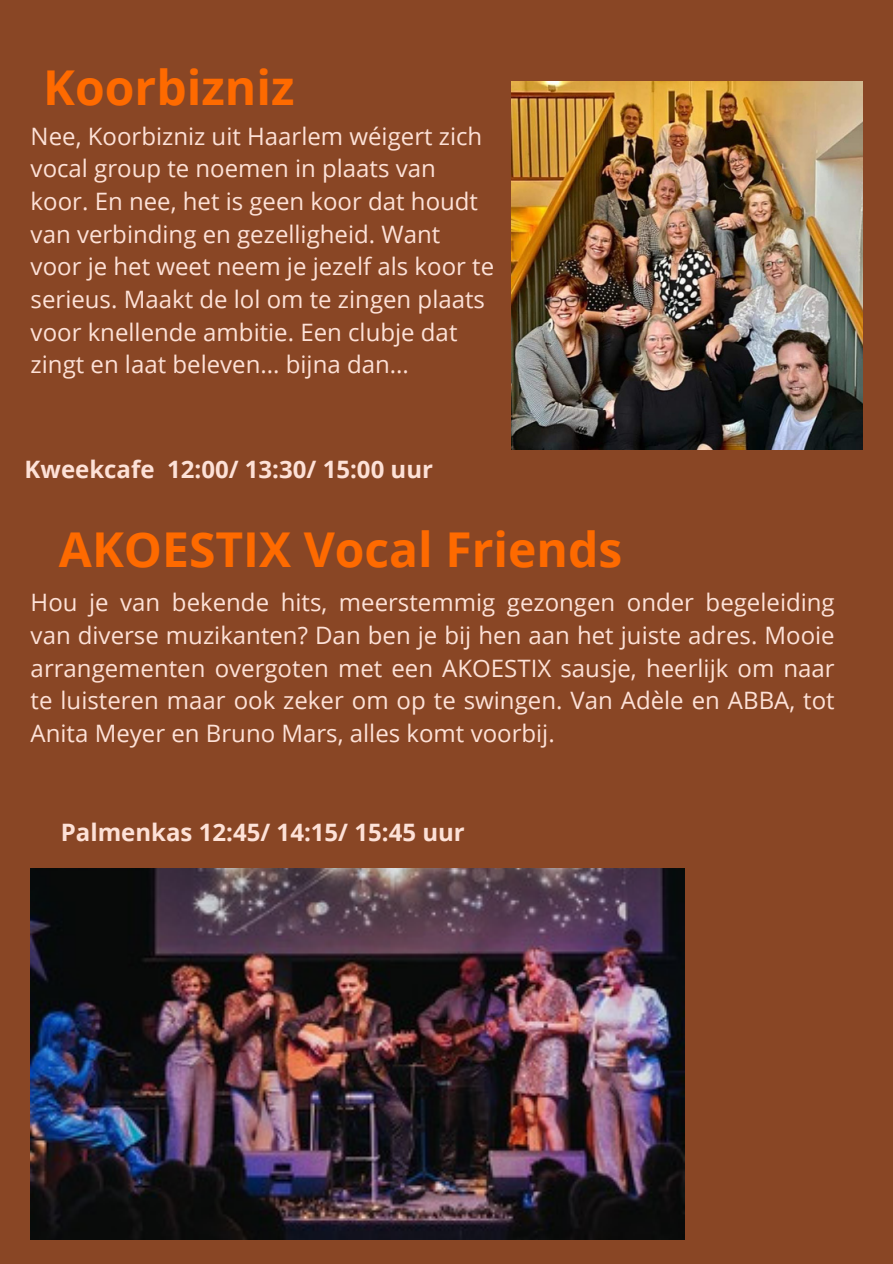
<style>
.page{position:relative;width:893px;height:1264px;background:#fff}
.page>*{position:absolute;margin:0;border:0;box-sizing:border-box;transform-origin:0 0}
.t1{font:700 48px "Open Sans";color:#fe6a00}
.t2{font:24px/32.7px "Open Sans";color:#fde1d7}
.t3{font:700 24px "Open Sans";color:#fde1d7}
</style>
<div class="page">
<div style="left:0;top:0;width:892px;height:1263px;background:#894625"></div>
<img style="left:511px;top:81px;width:351px;height:368px">
<img style="left:31px;top:868px;width:653px;height:371px">
<h1 class="t1" style="left:43px;top:54px;width:253px">Koorbizniz</h1>
<p class="t2" style="left:31px;top:119px;width:465px">Nee, Koorbizniz uit Haarlem wéigert zich vocal group te noemen in plaats van koor. En nee, het is geen koor dat houdt van verbinding en gezelligheid. Want voor je het weet neem je jezelf als koor te serieus. Maakt de lol om te zingen plaats voor knellende ambitie. Een clubje dat zingt en laat beleven... bijna dan...</p>
<p class="t3" style="left:25px;top:452px;width:410px">Kweekcafe 12:00/ 13:30/ 15:00 uur</p>
<h1 class="t1" style="left:59px;top:515px;width:565px">AKOESTIX Vocal Friends</h1>
<p class="t2" style="left:31px;top:585px;width:805px;text-align:justify">Hou je van bekende hits, meerstemmig gezongen onder begeleiding van diverse muzikanten? Dan ben je bij hen aan het juiste adres. Mooie arrangementen overgoten met een AKOESTIX sausje, heerlijk om naar te luisteren maar ook zeker om op te swingen. Van Adèle en ABBA, tot Anita Meyer en Bruno Mars, alles komt voorbij.</p>
<p class="t3" style="left:61px;top:815px;width:405px">Palmenkas 12:45/ 14:15/ 15:45 uur</p>
</div>
